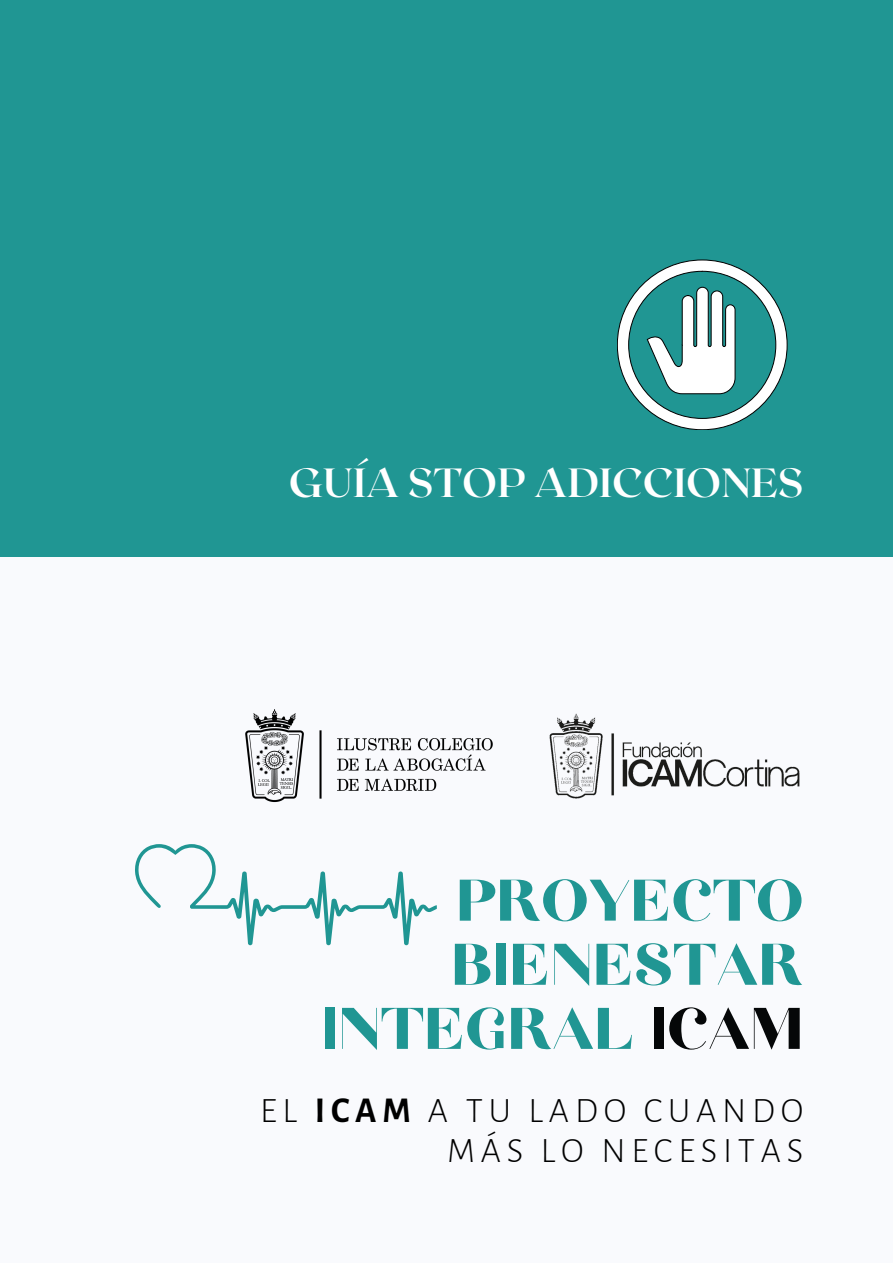
<style>
.page{position:relative;width:893px;height:1264px;background:#fff}
.page>*{position:absolute;margin:0;border:0;box-sizing:border-box;transform-origin:0 0}
.t1{font:73.2px/64.1px "Chloe";color:#209693;text-align:right}
.t2{font:700 40.65px "Roxborough CF";color:#fff}
.t3{font:300 35.7px/39.8px "Alegreya Sans SC";letter-spacing:.16em;color:#000;text-align:right}
.s1{color:#050708}
.s2{font-weight:700}
</style>
<div class="page">
<div style="left:0;top:0;width:892px;height:1262px;background:#f9fafd"></div>
<div style="left:0;top:0;width:892px;height:556px;background:#209693"></div>
<svg style="left:617px;top:260px;width:170px;height:169px"></svg>
<img style="left:245px;top:709px;width:248px;height:93px">
<img style="left:549px;top:713px;width:251px;height:86px">
<svg style="left:135px;top:844px;width:302px;height:101px"></svg>
<p class="t2" style="left:289px;top:456px;width:516px">GUÍA STOP ADICCIONES</p>
<p class="t1" style="left:321px;top:870px;width:483px">PROYECTO<br>BIENESTAR<br>INTEGRAL <span class="s1">ICAM</span></p>
<p class="t3" style="left:260px;top:1091px;width:545px">EL <span class="s2">ICAM</span> A TU LADO CUANDO<br>MÁS LO NECESITAS</p>
</div>
